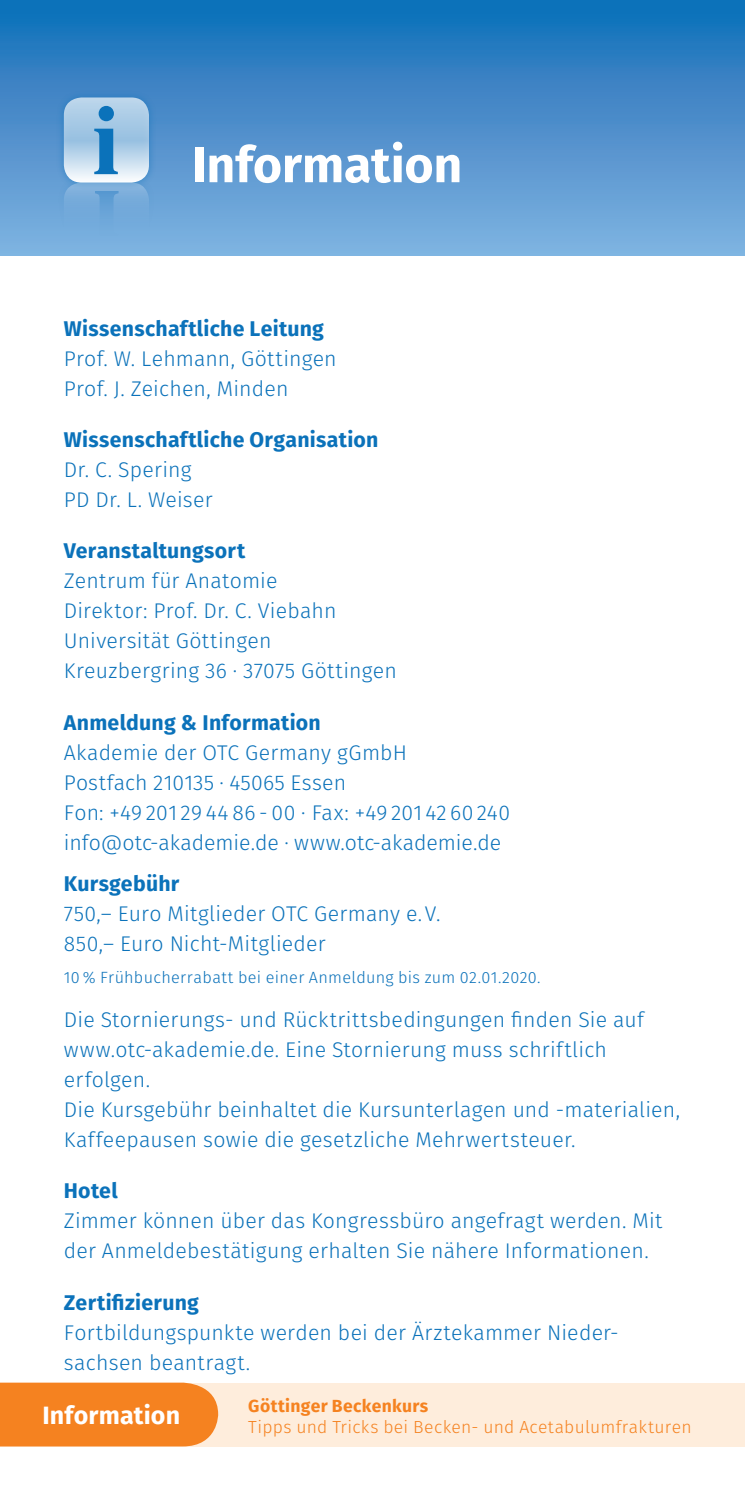
<style>
.page{position:relative;width:745px;height:1489px;background:#fff}
.page>*{position:absolute;margin:0;border:0;box-sizing:border-box;transform-origin:0 0}
.t1{font:700 50px "Fira Sans";letter-spacing:-.005em;color:#fff}
.t2{font:700 25px "Fira Sans";letter-spacing:.005em;color:#fff}
.t3{font:300 21.25px/30px "Fira Sans";letter-spacing:.01em;color:#0b72ba}
.t4{font:700 21.25px "Fira Sans";letter-spacing:.01em;color:#0b72ba}
.t5{font:300 17.5px "Fira Sans";letter-spacing:.015em;color:#f58220}
.t6{font:700 17.5px "Fira Sans";letter-spacing:.02em;color:#f58220}
.t7{font:300 16.25px "Fira Sans";letter-spacing:.02em;color:#0b72ba}
</style>
<div class="page">
<div style="left:0;top:0;width:744px;height:255px;background:linear-gradient(to bottom,#106db7,#85b2e0)"></div>
<div style="left:0;top:1382px;width:744px;height:64px;background:#feeddc"></div>
<div style="left:0;top:1382px;width:218px;height:64px;background:#f58220"></div>
<div style="left:56px;top:175px;width:101px;height:100px;background:#0b72ba;opacity:.5"></div>
<svg style="left:64px;top:182px;width:85px;height:86px;fill:#78aedd"></svg>
<svg style="left:95px;top:191px;width:23px;height:68px;background:#77addc"></svg>
<div style="left:56px;top:90px;width:101px;height:100px;background:#0b72ba;opacity:.5"></div>
<svg style="left:64px;top:97px;width:85px;height:85px;background:#b9d4ea"></svg>
<svg style="left:94px;top:106px;width:24px;height:68px;background:#589dcf"></svg>
<h1 class="t1" style="left:192px;top:123px;width:271px">Information</h1>
<p class="t4" style="left:64px;top:310px;width:261px">Wissenschaftliche Leitung</p>
<p class="t3" style="left:64px;top:343px;width:274px">Prof. W. Lehmann, Göttingen<br>Prof. J. Zeichen, Minden</p>
<p class="t4" style="left:64px;top:422px;width:316px">Wissenschaftliche Organisation</p>
<p class="t3" style="left:64px;top:454px;width:150px">Dr. C. Spering<br>PD Dr. L. Weiser</p>
<p class="t4" style="left:64px;top:533px;width:183px">Veranstaltungsort</p>
<p class="t3" style="left:64px;top:566px;width:334px">Zentrum für Anatomie<br>Direktor: Prof. Dr. C. Viebahn<br>Universität Göttingen<br>Kreuzbergring 36 · 37075 Göttingen</p>
<p class="t4" style="left:64px;top:704px;width:258px">Anmeldung &amp; Information</p>
<p class="t3" style="left:64px;top:737px;width:447px">Akademie der OTC Germany gGmbH<br>Postfach 210135 · 45065 Essen<br>Fon: +49 201 29 44 86 - 00 · Fax: +49 201 42 60 240 info@otc-akademie.de · www.otc-akademie.de</p>
<p class="t4" style="left:64px;top:865px;width:117px">Kursgebühr</p>
<p class="t3" style="left:64px;top:898px;width:378px">750,– Euro Mitglieder OTC Germany e.V.<br>850,– Euro Nicht-Mitglieder</p>
<p class="t7" style="left:64px;top:965px;width:478px">10 % Frühbucherrabatt bei einer Anmeldung bis zum 02.01.2020.</p>
<p class="t3" style="left:64px;top:1004px;width:617px">Die Stornierungs- und Rücktrittsbedingungen finden Sie auf www.otc-akademie.de. Eine Stornierung muss schriftlich erfolgen.<br>Die Kursgebühr beinhaltet die Kursunterlagen und -materialien, Kaffeepausen sowie die gesetzliche Mehrwertsteuer.</p>
<p class="t4" style="left:64px;top:1172px;width:55px">Hotel</p>
<p class="t3" style="left:64px;top:1205px;width:599px">Zimmer können über das Kongressbüro angefragt werden. Mit der Anmeldebestätigung erhalten Sie nähere Informationen.</p>
<p class="t4" style="left:64px;top:1283px;width:136px">Zertifizierung</p>
<p class="t3" style="left:64px;top:1316px;width:556px">Fortbildungspunkte werden bei der Ärztekammer Nieder&shy;sachsen beantragt.</p>
<p class="t2" style="left:43px;top:1394px;width:139px">Information</p>
<p class="t6" style="left:248px;top:1390px;width:181px">Göttinger Beckenkurs</p>
<p class="t5" style="left:248px;top:1414px;width:444px">Tipps und Tricks bei Becken- und Acetabulumfrakturen</p>
</div>
